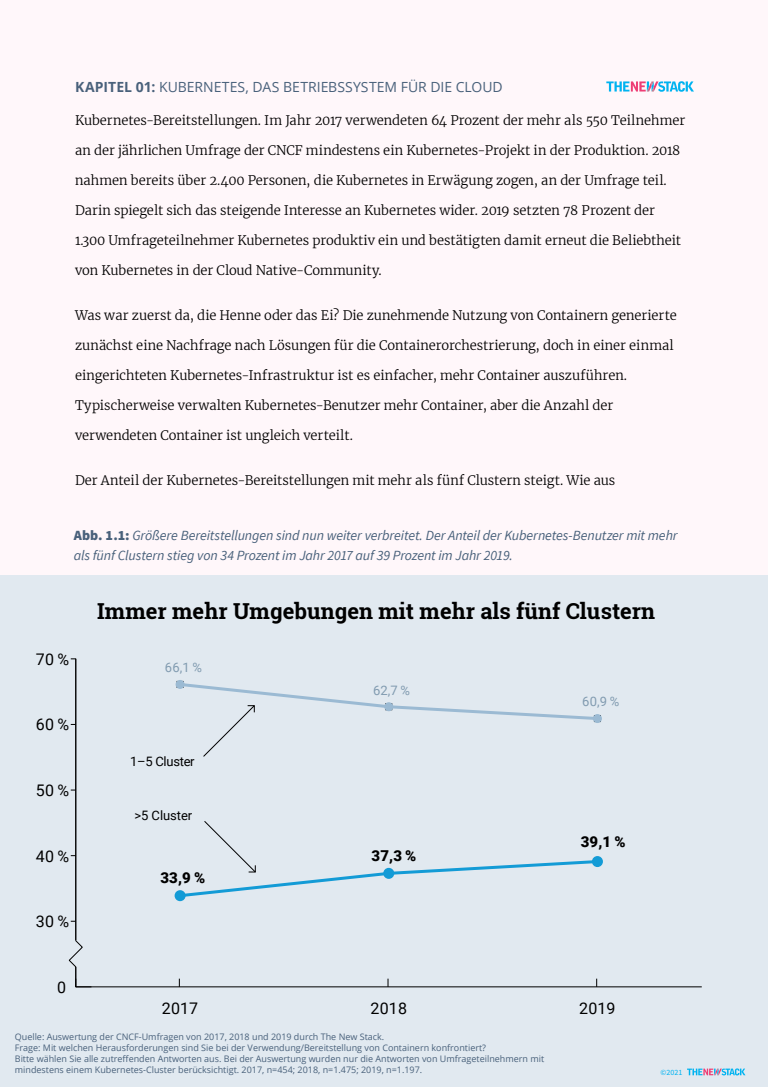
<style>
.page{position:relative;width:768px;height:1087px;background:#fff}
.page>*{position:absolute;margin:0;border:0;box-sizing:border-box;transform-origin:0 0}
.t1{font:700 22px "Roboto Slab";color:#000}
.t2{font:16px "Roboto";letter-spacing:.01em;color:#000}
.t3{font:900 15px "Roboto";color:#000}
.Image_Caption_-_Text{font:italic 14px/20px "Source Sans Pro";letter-spacing:-.01em;color:#49617b}
.t4{font:14px "Open Sans";color:#49617b}
.Body_Text{font:300 13px "Merriweather";color:#000}
.t5{font:13px "Roboto";letter-spacing:-.015em;color:#000}
.t6{font:13px "Roboto";color:#819bb0}
.t7{font:9px/10.8px "Open Sans";color:#49617b}
.t8{font:8px "Source Sans Pro";color:#00b3f0}
.s1{font-weight:700}
.s2{font-weight:900;font-style:normal}
</style>
<div class="page">
<div style="left:0;top:0;width:768px;height:1085px;background:#fff7fa"></div>
<svg style="left:606px;top:81px;width:88px;height:11px"></svg>
<div style="left:0;top:575px;width:768px;height:512px;background:#e1e9f0"></div>
<hr style="left:76px;top:986px;width:626px;height:1px;background:#000">
<svg style="left:687px;top:1068px;width:59px;height:7px"></svg>
<div style="left:592px;top:856px;width:11px;height:11px;border:2px solid #139bd6;border-radius:50%"></div>
<div style="left:175px;top:890px;width:11px;height:11px;border:2px solid #139bd6;border-radius:50%"></div>
<svg style="left:68px;top:658px;width:23px;height:330px"></svg>
<svg style="left:177px;top:681px;width:424px;height:76px"></svg>
<svg style="left:177px;top:821px;width:424px;height:78px"></svg>
<p class="t4" style="left:75px;top:77px;width:429px"><span class="s1">KAPITEL 01:</span> KUBERNETES, DAS BETRIEBSSYSTEM FÜR DIE CLOUD</p>
<p class="Body_Text" style="left:75px;top:111px;width:612px">Kubernetes-Bereitstellungen. Im Jahr 2017 verwendeten 64 Prozent der mehr als 550 Teilnehmer</p>
<p class="Body_Text" style="left:75px;top:141px;width:607px">an der jährlichen Umfrage der CNCF mindestens ein Kubernetes-Projekt in der Produktion. 2018</p>
<p class="Body_Text" style="left:75px;top:171px;width:593px">nahmen bereits über 2.400 Personen, die Kubernetes in Erwägung zogen, an der Umfrage teil.</p>
<p class="Body_Text" style="left:75px;top:201px;width:582px">Darin spiegelt sich das steigende Interesse an Kubernetes wider. 2019 setzten 78 Prozent der</p>
<p class="Body_Text" style="left:75px;top:231px;width:608px">1.300 Umfrageteilnehmer Kubernetes produktiv ein und bestätigten damit erneut die Beliebtheit</p>
<p class="Body_Text" style="left:75px;top:261px;width:308px">von Kubernetes in der Cloud Native-Community.</p>
<p class="Body_Text" style="left:75px;top:306px;width:603px">Was war zuerst da, die Henne oder das Ei? Die zunehmende Nutzung von Containern generierte</p>
<p class="Body_Text" style="left:75px;top:336px;width:600px">zunächst eine Nachfrage nach Lösungen für die Containerorchestrierung, doch in einer einmal</p>
<p class="Body_Text" style="left:75px;top:366px;width:554px">eingerichteten Kubernetes-Infrastruktur ist es einfacher, mehr Container auszuführen.</p>
<p class="Body_Text" style="left:75px;top:396px;width:540px">Typischerweise verwalten Kubernetes-Benutzer mehr Container, aber die Anzahl der</p>
<p class="Body_Text" style="left:75px;top:426px;width:279px">verwendeten Container ist ungleich verteilt.</p>
<p class="Body_Text" style="left:75px;top:471px;width:542px">Der Anteil der Kubernetes-Bereitstellungen mit mehr als fünf Clustern steigt. Wie aus</p>
<p class="Image_Caption_-_Text" style="left:74px;top:525px;width:605px"><span class="s2">Abb. 1.1:</span> Größere Bereitstellungen sind nun weiter verbreitet. Der Anteil der Kubernetes-Benutzer mit mehr als fünf Clustern stieg von 34 Prozent im Jahr 2017 auf 39 Prozent im Jahr 2019.</p>
<p class="t2" style="left:36px;top:648px;width:35px">70 %</p>
<p class="t2" style="left:36px;top:714px;width:35px">60 %</p>
<p class="t2" style="left:36px;top:779px;width:35px">50 %</p>
<p class="t2" style="left:36px;top:845px;width:35px">40 %</p>
<p class="t2" style="left:36px;top:910px;width:35px">30 %</p>
<p class="t2" style="left:57px;top:976px;width:10px">0</p>
<p class="t1" style="left:97px;top:596px;width:559px">Immer mehr Umgebungen mit mehr als fünf Clustern</p>
<p class="t6" style="left:165px;top:659px;width:39px">66,1 %</p>
<p class="t5" style="left:130px;top:753px;width:66px">1–5 Cluster</p>
<p class="t5" style="left:134px;top:807px;width:59px">&gt;5 Cluster</p>
<p class="t3" style="left:160px;top:867px;width:46px">33,9 %</p>
<p class="t6" style="left:373px;top:682px;width:39px">62,7 %</p>
<p class="t3" style="left:372px;top:845px;width:46px">37,3 %</p>
<p class="t6" style="left:582px;top:692px;width:39px">60,9 %</p>
<p class="t3" style="left:581px;top:831px;width:46px">39,1 %</p>
<p class="t2" style="left:162px;top:997px;width:38px">2017</p>
<p class="t2" style="left:371px;top:997px;width:38px">2018</p>
<p class="t7" style="left:15px;top:1031px;width:531px">Quelle: Auswertung der CNCF-Umfragen von 2017, 2018 und 2019 durch The New Stack.<br>Frage: Mit welchen Herausforderungen sind Sie bei der Verwendung/Bereitstellung von Containern konfrontiert?<br>Bitte wählen Sie alle zutreffenden Antworten aus. Bei der Auswertung wurden nur die Antworten von Umfrageteilnehmern mit mindestens einem Kubernetes-Cluster berücksichtigt. 2017, n=454; 2018, n=1.475; 2019, n=1.197.</p>
<p class="t4" style="left:93px;top:1052px;width:425px">LAGEBERICHT ZUM KUBERNETES-ÖKOSYSTEM, ZWEITE AUSGABE</p>
<p class="t2" style="left:579px;top:997px;width:38px">2019</p>
<p class="t8" style="left:661px;top:1068px;width:23px">©2021</p>
</div>
